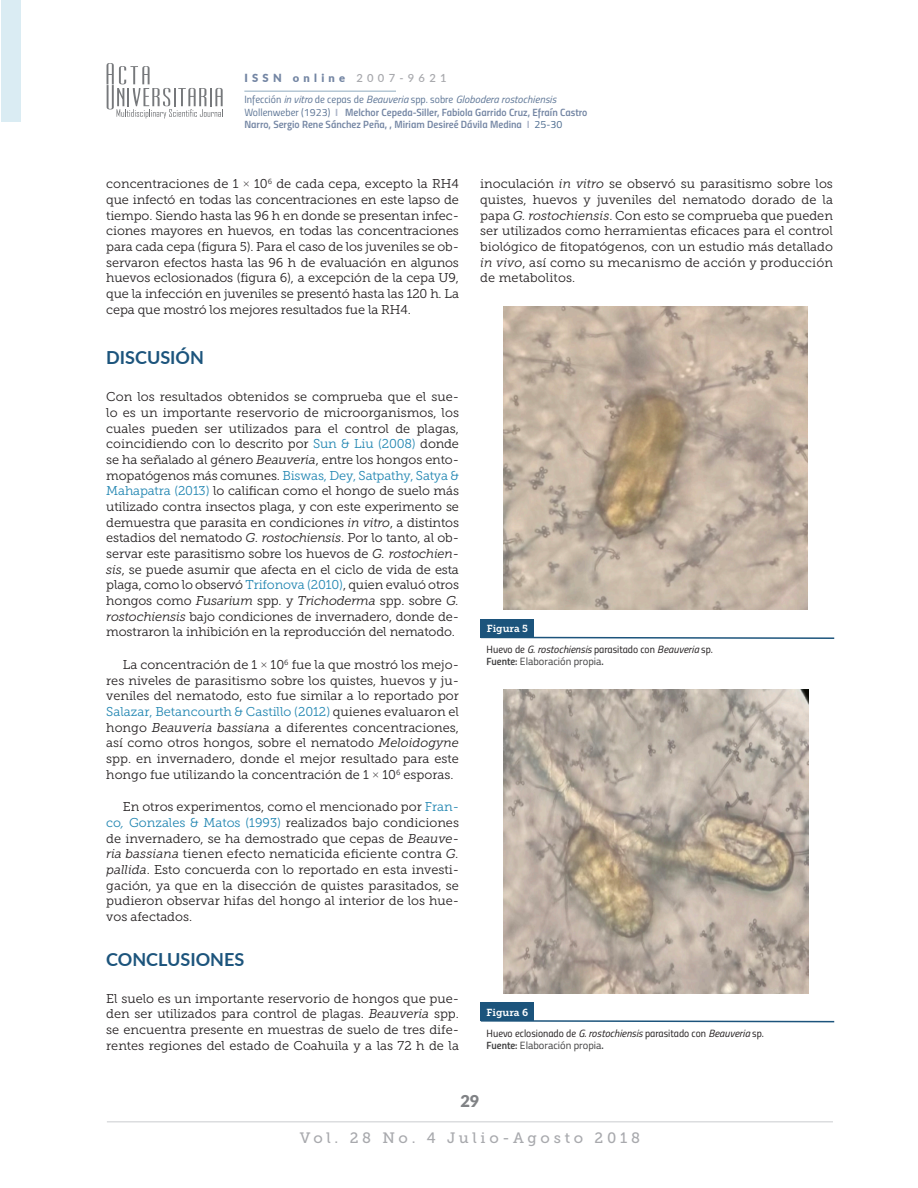
<style>
.page{position:relative;width:918px;height:1188px;background:#fff}
.page>*{position:absolute;margin:0;border:0;box-sizing:border-box;transform-origin:0 0}
.Subtítulo{font:700 18px "Lato";color:#1c547c}
.t1{font:900 16.5px "Lato";color:#808285}
.t2{font:15px "Museo Slab 500";letter-spacing:.25em;color:#a8a9ad}
.Texto{font:12.75px/15.8px "Museo Slab 300";letter-spacing:-.01em;color:#231f20;text-align:justify}
.Texto_2{font:12.75px/15.6px "Museo Slab 300";color:#231f20;text-align:justify}
.t3{font:900 11.25px "Lato";letter-spacing:.38em;color:#7385a3}
.t4{font:10.5px/12.6px "Titillium Semibold Upright";color:#7385a3}
.t5{font:italic 10.5px "Titillium";color:#5f7797}
.pie_figura{font:10.5px "Titillium Regular Upright";color:#231f20}
.pie_figura-2{font:10.5px "Titillium";color:#3e3e3f}
.pie_figura-3{font:italic 10.5px "Titillium";color:#231f20}
.texto{font:10.2px "Museo Slab 700";color:#fff}
.s1{font-weight:600;color:#a8a9ad}
.s2{font-family:"Titillium Regular Upright";font-style:normal}
.s3{font-family:"Titillium Regular Upright";color:#5f7797}
.s4{font-family:"Titillium";font-weight:700;color:#afb7ca}
.s5{font-family:"Titillium Regular Upright";color:#4a6a8e}
.s6{font-family:"Times New Roman"}
.s7{color:#2085b1}
.s8{font-style:italic}
.s9{font-style:italic;color:#2085b1}
.s10{font-family:"Titillium Semibold Upright"}
.s11{font-family:"Titillium";font-style:italic}
</style>
<div class="page">
<hr style="left:107px;top:1121px;width:726px;height:2px;background:#dcdddf">
<svg style="left:107px;top:63px;width:116px;height:56px"></svg>
<hr style="left:244px;top:91px;width:152px;height:1px;background:#1c547c">
<div style="left:1px;top:0;width:20px;height:122px;background:#daecf3"></div>
<div style="left:481px;top:619px;width:53px;height:19px;background:#1c547c"></div>
<svg style="left:480px;top:636px;width:355px;height:3px"></svg>
<div style="left:481px;top:1002px;width:53px;height:19px;background:#1c547c"></div>
<svg style="left:480px;top:1019px;width:355px;height:4px"></svg>
<img style="left:504px;top:689px;width:304px;height:304px">
<img style="left:504px;top:306px;width:304px;height:304px">
<p class="t3" style="left:244px;top:70px;width:204px">ISSN online <span class="s1">2007-9621</span></p>
<p class="t5" style="left:244px;top:92px;width:313px"><span class="s2">Infección</span> in vitro <span class="s2">de cepas de</span> Beauveria <span class="s2">spp. sobre</span> Globodera rostochiensis</p>
<p class="t4" style="left:244px;top:105px;width:345px"><span class="s3">Wollenweber (1923)</span> <span class="s4">I</span> Melchor Cepeda-Siller, Fabiola Garrido Cruz, Efraín Castro<br>Narro, Sergio Rene Sánchez Peña, , Miriam Desireé Dávila Medina <span class="s4">I</span> <span class="s5">25-30</span></p>
<p class="Texto" style="left:106px;top:176px;width:354px">concentraciones de 1 <span class="s6">×</span> 10<sup>6</sup> de cada cepa, excepto la RH4 que infectó en todas las concentraciones en este lapso de tiempo. Siendo hasta las 96 h en donde se presentan infec&shy;ciones mayores en huevos, en todas las concentraciones para cada cepa (figura 5). Para el caso de los juveniles se ob&shy;servaron efectos hasta las 96 h de evaluación en algunos huevos eclosionados (figura 6), a excepción de la cepa U9, que la infección en juveniles se presentó hasta las 120 h. La cepa que mostró los mejores resultados fue la RH4.</p>
<p class="Subtítulo" style="left:106px;top:344px;width:99px">DISCUSIÓN</p>
<p class="Texto" style="left:106px;top:389px;width:354px">Con los resultados obtenidos se comprueba que el sue&shy;lo es un importante reservorio de microorganismos, los cuales pueden ser utilizados para el control de plagas, coincidiendo con lo descrito por <span class="s7">Sun &amp; Liu (2008)</span> donde se ha señalado al género <span class="s8">Beauveria</span>, entre los hongos ento&shy;mopatógenos más comunes. <span class="s7">Biswas, Dey, Satpathy, Satya &amp; Mahapatra (2013)</span> lo califican como el hongo de suelo más utilizado contra insectos plaga, y con este experimento se demuestra que parasita en condiciones <span class="s8">in vitro</span>, a distintos estadios del nematodo <span class="s8">G. rostochiensis</span>. Por lo tanto, al ob&shy;servar este parasitismo sobre los huevos de <span class="s8">G. rostochien&shy;sis</span>, se puede asumir que afecta en el ciclo de vida de esta plaga, como lo observó <span class="s7">Trifonova (2010)</span>, quien evaluó otros hongos como <span class="s8">Fusarium</span> spp. y <span class="s8">Trichoderma</span> spp. sobre <span class="s8">G. rostochiensis</span> bajo condiciones de invernadero, donde de&shy;mostraron la inhibición en la reproducción del nematodo.</p>
<p class="Texto_2" style="left:106px;top:657px;width:354px;text-indent:16px">La concentración de 1 <span class="s6">×</span> 10<sup>6</sup> fue la que mostró los mejo&shy;res niveles de parasitismo sobre los quistes, huevos y ju&shy;veniles del nematodo, esto fue similar a lo reportado por <span class="s7">Salazar, Betancourth &amp; Castillo (2012)</span> quienes evaluaron el hongo <span class="s8">Beauveria bassiana</span> a diferentes concentraciones, así como otros hongos, sobre el nematodo <span class="s8">Meloidogyne </span>spp. en invernadero, donde el mejor resultado para este hongo fue utilizando la concentración de 1 <span class="s6">×</span> 10<sup>6</sup> esporas.</p>
<p class="Texto_2" style="left:106px;top:799px;width:354px;text-indent:16px">En otros experimentos, como el mencionado por <span class="s7">Fran&shy;co</span><span class="s9">,</span> <span class="s7">Gonzales &amp; Matos (1993)</span> realizados bajo condiciones de invernadero, se ha demostrado que cepas de <span class="s8">Beauve&shy;ria bassiana</span> tienen efecto nematicida eficiente contra <span class="s8">G. pallida</span>. Esto concuerda con lo reportado en esta investi&shy;gación, ya que en la disección de quistes parasitados, se pudieron observar hifas del hongo al interior de los hue&shy;vos afectados.</p>
<p class="Subtítulo" style="left:106px;top:946px;width:140px">CONCLUSIONES</p>
<p class="Texto" style="left:106px;top:990px;width:354px">El suelo es un importante reservorio de hongos que pue&shy;den ser utilizados para control de plagas. <span class="s8">Beauveria</span> spp. se encuentra presente en muestras de suelo de tres dife&shy;rentes regiones del estado de Coahuila y a las 72 h de la</p>
<p class="Texto" style="left:480px;top:176px;width:354px">inoculación <span class="s8">in vitro</span> se observó su parasitismo sobre los quistes, huevos y juveniles del nematodo dorado de la papa <span class="s8">G. rostochiensis</span>. Con esto se comprueba que pueden ser utilizados como herramientas eficaces para el control biológico de fitopatógenos, con un estudio más detallado <span class="s8">in vivo</span>, así como su mecanismo de acción y producción de metabolitos.</p>
<p class="texto" style="left:487px;top:623px;width:43px">Figura 5</p>
<p class="pie_figura-3" style="left:487px;top:642px;width:228px"><span class="s2">Huevo de</span> G. rostochiensis <span class="s2">parasitado con</span> Beauveria <span class="s2">sp.</span></p>
<p class="pie_figura-2" style="left:487px;top:654px;width:119px"><span class="s10">Fuente:</span> Elaboración propia<span class="s10">.</span></p>
<p class="texto" style="left:487px;top:1006px;width:43px">Figura 6</p>
<p class="pie_figura" style="left:487px;top:1025px;width:279px">Huevo eclosionado de <span class="s11">G. rostochiensis</span> parasitado con <span class="s11">Beauveria</span> sp.</p>
<p class="pie_figura-2" style="left:487px;top:1037px;width:119px"><span class="s10">Fuente:</span> Elaboración propia<span class="s10">.</span></p>
<p class="t1" style="left:460px;top:1089px;width:21px">29</p>
<p class="t2" style="left:300px;top:1129px;width:342px">Vol. 28 No. 4 Julio-Agosto 2018</p>
</div>
